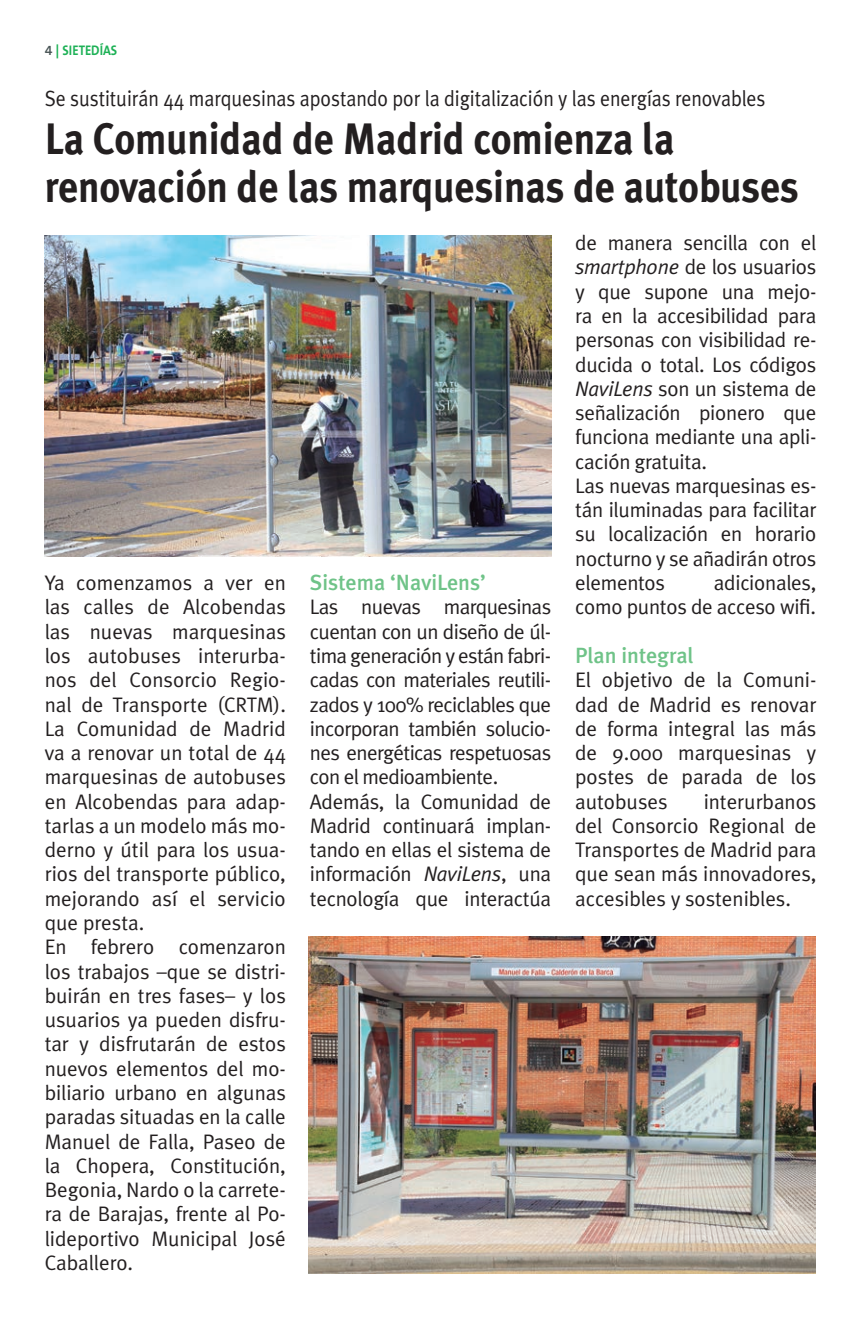
<style>
.page{position:relative;width:845px;height:1321px;background:#fff}
.page>*{position:absolute;margin:0;border:0;box-sizing:border-box;transform-origin:0 0}
.t1{font:700 44px/48px "Meta Plus";letter-spacing:-.005em;color:#231f20;scale:.9 1}
.t2{font:22px "Meta Plus Normal";letter-spacing:-.005em;color:#231f20;scale:.9 1}
.t3{font:500 22px "Meta Plus";letter-spacing:-.005em;color:#6fc388}
.t4{font:21px/24.2px "Meta Plus Normal";letter-spacing:-.015em;color:#231f20}
.t5{font:700 14px "The Sans B7";color:#1db156}
.s1{font-family:"The Sans B6";font-weight:600;color:#475354}
.s2{font-style:italic}
</style>
<div class="page">
<img style="left:45px;top:236px;width:506px;height:320px">
<img style="left:308px;top:936px;width:507px;height:337px">
<p class="t5" style="left:45px;top:43px;width:74px"><span class="s1">4</span> | SIETEDÍAS</p>
<p class="t2" style="left:45px;top:86px;width:802px">Se sustituirán 44 marquesinas apostando por la digitalización y las energías renovables</p>
<h1 class="t1" style="left:45px;top:115px;width:839px">La Comunidad de Madrid comienza la renovación de las marquesinas de autobuses</h1>
<p class="t4" style="left:45px;top:571px;width:243px">Ya comenzamos a ver en las calles de Alcobendas las nuevas marquesinas los autobuses interurba&shy;nos del Consorcio Regio&shy;nal de Transporte (CRTM).<br>La Comunidad de Madrid va a renovar un total de 44 marquesinas de autobuses en Alcobendas para adap&shy;tarlas a un modelo más mo&shy;derno y útil para los usua&shy;rios del transporte público, mejorando así el servicio que presta.<br>En febrero comenzaron los trabajos –que se distri&shy;buirán en tres fases– y los usuarios ya pueden disfru&shy;tar y disfrutarán de estos nuevos elementos del mo&shy;biliario urbano en algunas paradas situadas en la calle<br>Manuel de Falla, Paseo de la Chopera, Constitución,<br>Begonia, Nardo o la carrete&shy;ra de Barajas, frente al Po&shy;lideportivo Municipal José<br>Caballero.</p>
<p class="t3" style="left:310px;top:570px;width:177px">Sistema ‘NaviLens’</p>
<p class="t4" style="left:310px;top:595px;width:243px">Las nuevas marquesinas cuentan con un diseño de úl&shy;tima generación y están fabri&shy;cadas con materiales reutili&shy;zados y 100% reciclables que incorporan también solucio&shy;nes energéticas respetuosas con el medioambiente.<br>Además, la Comunidad de<br>Madrid continuará implan&shy;tando en ellas el sistema de información <span class="s2">NaviLens</span>, una tecnología que interactúa</p>
<p class="t4" style="left:575px;top:231px;width:243px">de manera sencilla con el <span class="s2">smartphone</span> de los usuarios y que supone una mejo&shy;ra en la accesibilidad para personas con visibilidad re&shy;ducida o total. Los códigos<br><span class="s2">NaviLens</span> son un sistema de señalización pionero que funciona mediante una apli&shy;cación gratuita.<br>Las nuevas marquesinas es&shy;tán iluminadas para facilitar su localización en horario nocturno y se añadirán otros elementos</p>
<p class="t4" style="left:575px;top:570px;width:243px;text-align:right">adicionales,<br>como puntos de acceso wifi.</p>
<p class="t3" style="left:575px;top:643px;width:120px">Plan integral</p>
<p class="t4" style="left:575px;top:668px;width:243px;text-align:justify">El objetivo de la Comuni&shy;dad de Madrid es renovar de forma integral las más de 9.000 marquesinas y postes de parada de los autobuses</p>
<p class="t4" style="left:575px;top:789px;width:243px;text-align:justify;text-indent:128px">interurbanos del Consorcio Regional de Transportes de Madrid para que sean más innovadores, accesibles y sostenibles.</p>
</div>
